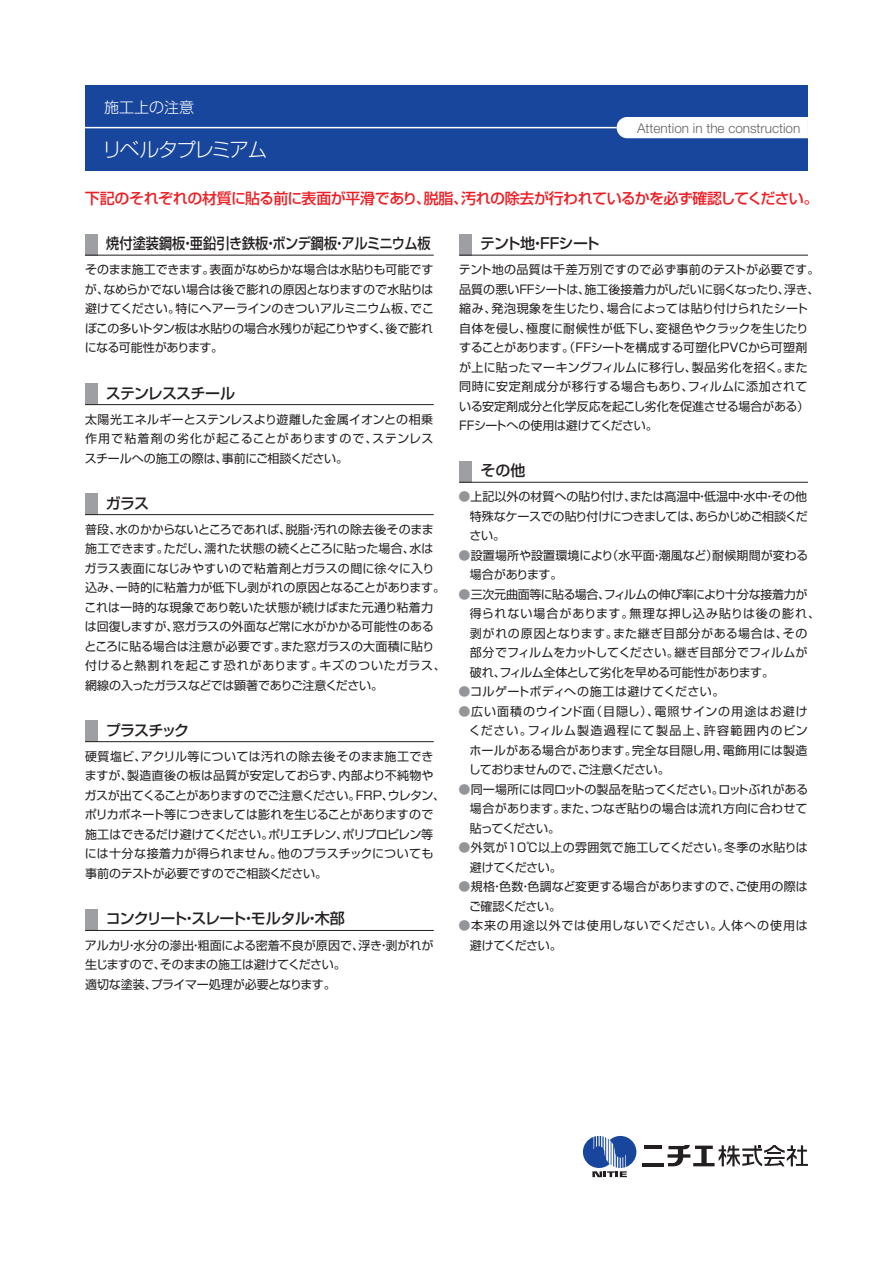
<style>
.page{position:relative;width:893px;height:1263px;background:#fff}
.page>*{position:absolute;margin:0;border:0;box-sizing:border-box;transform-origin:0 0}
.t1{font:19.5px "Shin Go Pro Light 90 pv RKSJ H";letter-spacing:-.08em;color:#fff}
.t2{font:15px "Shin Go Pro Medium 90 pv RKSJ H";letter-spacing:-.03em;color:#ee1d23}
.t3{font:15px "Shin Go Pro Medium 90 pv RKSJ H";letter-spacing:-.04em;color:#231f20}
.t4{font:15px "Shin Go Pro Medium 90 pv RKSJ H";letter-spacing:-.015em;color:#231f20;scale:.88 1}
.t5{font:15px "Shin Go Pro Medium 90 pv RKSJ H";letter-spacing:-.065em;color:#231f20}
.t6{font:15px "Shin Go Pro Light 90 pv RKSJ H";color:#fff}
.t7{font:300 13.5px "Helvetica Neue";color:#636366}
.t8{font:12px/19.5px "Shin Go Pro Regular 90 pv RKSJ H";color:#231f20}
.t9{font:12px/19.5px "Shin Go Pro Regular 90 pv RKSJ H";letter-spacing:.07em;color:#231f20}
.t10{font:12px "Shin Go Pro Regular 90 pv RKSJ H";letter-spacing:.03em;color:#231f20}
.s1{color:#939598}
</style>
<div class="page">
<div style="left:85px;top:234px;width:13px;height:21px;background:#9d9fa2"></div>
<hr style="left:85px;top:255px;width:349px;height:1px;background:#231f20">
<div style="left:459px;top:234px;width:13px;height:21px;background:#9d9fa2"></div>
<hr style="left:459px;top:255px;width:349px;height:1px;background:#231f20">
<div style="left:459px;top:461px;width:13px;height:21px;background:#9d9fa2"></div>
<hr style="left:459px;top:482px;width:349px;height:1px;background:#231f20">
<div style="left:85px;top:383px;width:13px;height:22px;background:#9d9fa2"></div>
<hr style="left:85px;top:404px;width:349px;height:1px;background:#231f20">
<div style="left:85px;top:493px;width:13px;height:22px;background:#9d9fa2"></div>
<hr style="left:85px;top:514px;width:349px;height:1px;background:#231f20">
<div style="left:85px;top:720px;width:13px;height:22px;background:#9d9fa2"></div>
<hr style="left:85px;top:741px;width:349px;height:1px;background:#231f20">
<div style="left:85px;top:909px;width:13px;height:21px;background:#9d9fa2"></div>
<hr style="left:85px;top:930px;width:349px;height:1px;background:#231f20">
<hr style="left:642px;top:1163px;width:21px;height:3px;background:#231f20">
<hr style="left:644px;top:1145px;width:17px;height:4px;background:#231f20">
<svg style="left:667px;top:1145px;width:141px;height:21px"></svg>
<svg style="left:583px;top:1136px;width:53px;height:41px"></svg>
<div style="left:85px;top:85px;width:723px;height:85px;background:#18469d"></div>
<hr style="left:85px;top:127px;width:532px;height:1px;background:#fff">
<div style="left:617px;top:117px;width:191px;height:21px;background:#fff"></div>
<p class="t6" style="left:104px;top:101px;width:91px">施工上の注意</p>
<h1 class="t1" style="left:102px;top:142px;width:167px">リベルタプレミアム</h1>
<p class="t7" style="left:637px;top:123px;width:165px">Attention in the construction</p>
<p class="t2" style="left:85px;top:193px;width:735px">下記のそれぞれの材質に貼る前に表面が平滑であり、脱脂、汚れの除去が行われているかを必ず確認してください。</p>
<p class="t4" style="left:106px;top:238px;width:370px">焼付塗装鋼板・亜鉛引き鉄板・ボンデ鋼板・アルミニウム板</p>
<p class="t8" style="left:85px;top:262px;width:351px;text-align:justify">そのまま施工できます。表面がなめらかな場合は水貼りも可能ですが、なめらかでない場合は後で膨れの原因となりますので水貼りは避けてください。特にヘアーラインのきついアルミニウム板、でこぼこの多いトタン板は水貼りの場合水残りが起こりやすく、後で膨れになる可能性があります。</p>
<p class="t3" style="left:480px;top:238px;width:121px">テント地・FFシート</p>
<p class="t8" style="left:459px;top:262px;width:362px">テント地の品質は千差万別ですので必ず事前のテストが必要です。品質の悪いFFシートは、施工後接着力がしだいに弱くなったり、浮き、縮み、発泡現象を生じたり、場合によっては貼り付けられたシート自体を侵し、極度に耐候性が低下し、変褪色やクラックを生じたりすることがあります。（FFシートを構成する可塑化PVCから可塑剤が上に貼ったマーキングフィルムに移行し、製品劣化を招く。また同時に安定剤成分が移行する場合もあり、フィルムに添加されている安定剤成分と化学反応を起こし劣化を促進させる場合がある）FFシートへの使用は避けてください。</p>
<p class="t3" style="left:480px;top:465px;width:46px">その他</p>
<p class="t8" style="left:470px;top:489px;width:340px;text-align:justify;text-indent:-11px"><span class="s1">●</span>上記以外の材質への貼り付け、または高温中・低温中・水中・その他特殊なケースでの貼り付けにつきましては、あらかじめご相談ください。</p>
<p class="t8" style="left:470px;top:547px;width:340px;text-indent:-11px"><span class="s1">●</span>設置場所や設置環境により（水平面・潮風など）耐候期間が変わる場合があります。</p>
<p class="t8" style="left:470px;top:586px;width:352px;text-indent:-11px"><span class="s1">●</span>三次元曲面等に貼る場合、フィルムの伸び率により十分な接着力が得られない場合があります。無理な押し込み貼りは後の膨れ、剥がれの原因となります。また継ぎ目部分がある場合は、その部分でフィルムをカットしてください。継ぎ目部分でフィルムが破れ、フィルム全体として劣化を早める可能性があります。</p>
<p class="t10" style="left:459px;top:687px;width:267px"><span class="s1">●</span>コルゲートボディへの施工は避けてください。</p>
<p class="t8" style="left:469px;top:703px;width:341px;text-align:justify;text-indent:-10px"><span class="s1">●</span>広い面積のウインド面（目隠し）、電照サインの用途はお避けください。フィルム製造過程にて製品上、許容範囲内のピンホールがある場合があります。完全な目隠し用、電飾用には製造しておりませんので、ご注意ください。</p>
<p class="t8" style="left:470px;top:781px;width:340px;text-align:justify;text-indent:-11px"><span class="s1">●</span>同一場所には同ロットの製品を貼ってください。ロットぶれがある場合があります。また、つなぎ貼りの場合は流れ方向に合わせて貼ってください。</p>
<p class="t8" style="left:470px;top:840px;width:339px;text-indent:-11px"><span class="s1">●</span>外気が10℃以上の雰囲気で施工してください。冬季の水貼りは避けてください。</p>
<p class="t8" style="left:469px;top:879px;width:340px;text-indent:-11px"><span class="s1">●</span>規格・色数・色調など変更する場合がありますので、ご使用の際はご確認ください。</p>
<p class="t9" style="left:470px;top:918px;width:339px;text-indent:-11px"><span class="s1">●</span>本来の用途以外では使用しないでください。人体への使用は避けてください。</p>
<p class="t3" style="left:106px;top:387px;width:131px">ステンレススチール</p>
<p class="t8" style="left:85px;top:411px;width:350px;text-align:justify">太陽光エネルギーとステンレスより遊離した金属イオンとの相乗作用で粘着剤の劣化が起こることがありますので、ステンレススチールへの施工の際は、事前にご相談ください。</p>
<p class="t3" style="left:106px;top:497px;width:45px">ガラス</p>
<p class="t8" style="left:84px;top:521px;width:363px">普段、水のかからないところであれば、脱脂・汚れの除去後そのまま施工できます。ただし、濡れた状態の続くところに貼った場合、水はガラス表面になじみやすいので粘着剤とガラスの間に徐々に入り込み、一時的に粘着力が低下し剥がれの原因となることがあります。これは一時的な現象であり乾いた状態が続けばまた元通り粘着力は回復しますが、窓ガラスの外面など常に水がかかる可能性のあるところに貼る場合は注意が必要です。また窓ガラスの大面積に貼り付けると熱割れを起こす恐れがあります。キズのついたガラス、網線の入ったガラスなどでは顕著でありご注意ください。</p>
<p class="t3" style="left:106px;top:724px;width:85px">プラスチック</p>
<p class="t8" style="left:85px;top:748px;width:362px">硬質塩ビ、アクリル等については汚れの除去後そのまま施工できますが、製造直後の板は品質が安定しておらず、内部より不純物やガスが出てくることがありますのでご注意ください。FRP、ウレタン、ポリカボネート等につきましては膨れを生じることがありますので施工はできるだけ避けてください。ポリエチレン、ポリプロピレン等には十分な接着力が得られません。他のプラスチックについても事前のテストが必要ですのでご相談ください。</p>
<p class="t5" style="left:106px;top:913px;width:241px">コンクリート・スレート・モルタル・木部</p>
<p class="t8" style="left:85px;top:937px;width:350px">アルカリ・水分の滲出・粗面による密着不良が原因で、浮き・剥がれが生じますので、そのままの施工は避けてください。<br>適切な塗装、プライマー処理が必要となります。</p>
</div>
